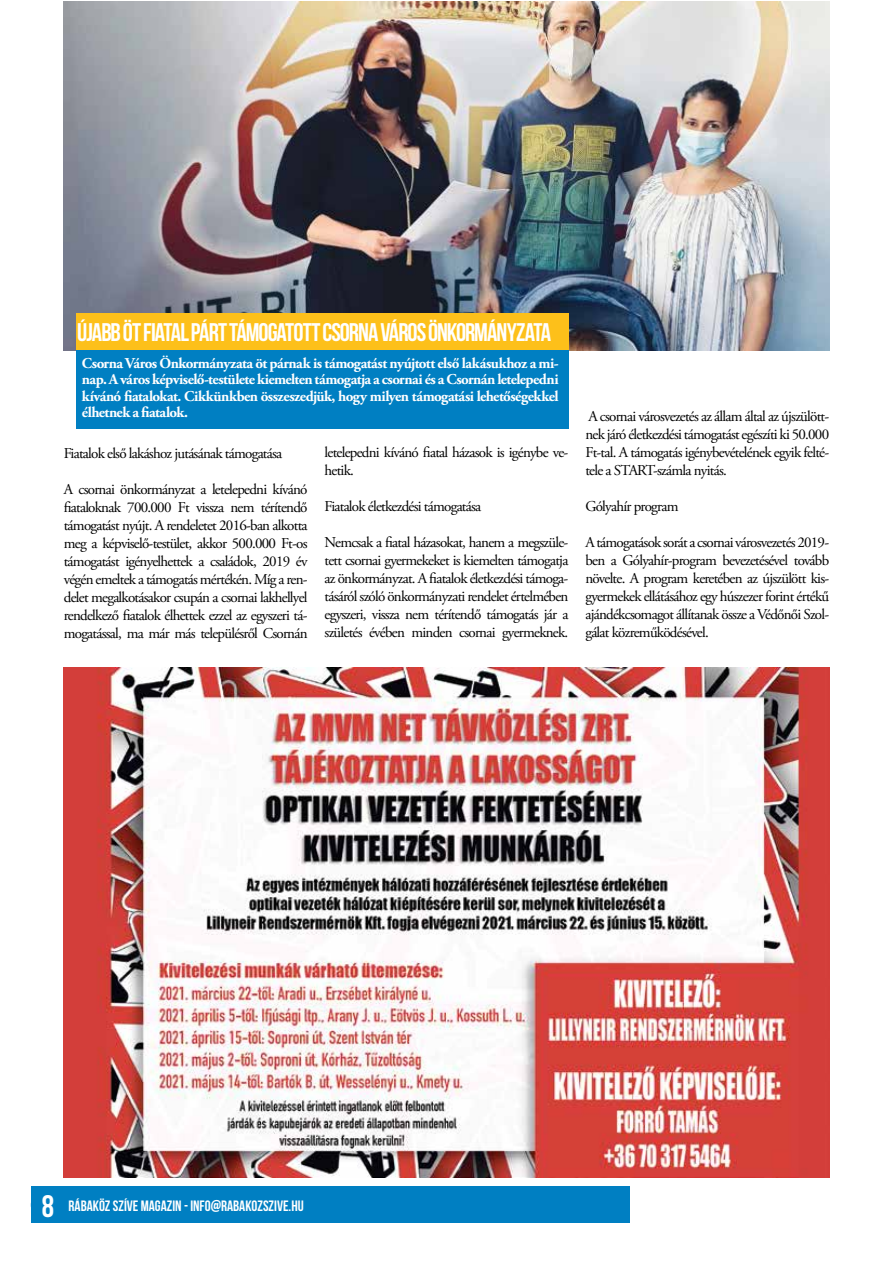
<style>
.page{position:relative;width:893px;height:1263px;background:#fff}
.page>*{position:absolute;margin:0;border:0;box-sizing:border-box;transform-origin:0 0}
.t1{font:25.5px "Bebas Neue";letter-spacing:-.04em;color:#fff}
.t2{font:15px/18px "Adobe Garamond Pro";letter-spacing:-.05em;color:#000;text-align:justify}
.t3{font:700 15px/16.5px "Adobe Garamond Pro";letter-spacing:-.04em;color:#fff;text-align:justify}
.t4{font:15px "Bebas Neue";color:#fff}
.s1{font-size:31.05px}
</style>
<div class="page">
<div style="left:31px;top:1187px;width:598px;height:36px;background:#007fc2"></div>
<img style="left:64px;top:2px;width:765px;height:349px">
<img style="left:64px;top:667px;width:765px;height:510px">
<div style="left:76px;top:313px;width:493px;height:38px;background:#fdc01a"></div>
<div style="left:76px;top:350px;width:493px;height:79px;background:#007fc2"></div>
<h1 class="t1" style="left:77px;top:318px;width:475px">ÚJABB ÖT FIATAL PÁRT TÁMOGATOTT CSORNA VÁROS ÖNKORMÁNYZATA</h1>
<p class="t3" style="left:82px;top:355px;width:478px">Csorna Város Önkormányzata öt párnak is támogatást nyújtott első lakásukhoz a mi&shy;nap. A város képviselő-testülete kiemelten támogatja a csornai és a Csornán letelepedni kívánó fiatalokat. Cikkünkben összeszedjük, hogy milyen támogatási lehetőségekkel élhetnek a fiatalok.</p>
<p class="t2" style="left:64px;top:445px;width:220px">Fiatalok első lakáshoz jutásának támogatása</p>
<p class="t2" style="left:64px;top:481px;width:245px">A csornai önkormányzat a letelepedni kívánó fiataloknak 700.000 Ft vissza nem térítendő támogatást nyújt. A rendeletet 2016-ban alkotta meg a képviselő-testület, akkor 500.000 Ft-os támogatást igényelhettek a családok, 2019 év végén emeltek a támogatás mértékén. Míg a ren&shy;delet megalkotásakor csupán a csornai lakhellyel rendelkező fiatalok élhettek ezzel az egyszeri tá&shy;mogatással, ma már más településről Csornán</p>
<p class="t2" style="left:325px;top:444px;width:245px">letelepedni kívánó fiatal házasok is igénybe ve&shy;hetik.</p>
<p class="t2" style="left:325px;top:498px;width:158px">Fiatalok életkezdési támogatása</p>
<p class="t2" style="left:325px;top:534px;width:245px">Nemcsak a fiatal házasokat, hanem a megszüle&shy;tett csornai gyermekeket is kiemelten támogatja az önkormányzat. A fiatalok életkezdési támoga&shy;tásáról szóló önkormányzati rendelet értelmében egyszeri, vissza nem térítendő támogatás jár a születés évében minden csornai gyermeknek.</p>
<p class="t2" style="left:585px;top:408px;width:245px">A csornai városvezetés az állam által az újszülött&shy;nek járó életkezdési támogatást egészíti ki 50.000<br>Ft-tal. A támogatás igénybevételének egyik felté&shy;tele a START-számla nyitás.</p>
<p class="t2" style="left:585px;top:498px;width:95px">Gólyahír program</p>
<p class="t2" style="left:585px;top:534px;width:245px">A támogatások sorát a csornai városvezetés 2019- ben a Gólyahír-program bevezetésével tovább növelte. A program keretében az újszülött kis&shy;gyermekek ellátásához egy húszezer forint értékű ajándékcsomagot állítanak össze a Védőnői Szol&shy;gálat közreműködésével.</p>
<p class="t4" style="left:42px;top:1197px;width:263px"><span class="s1">8</span> RÁBAKÖZ SZÍVE MAGAZIN - INFO@RABAKOZSZIVE.HU</p>
</div>
